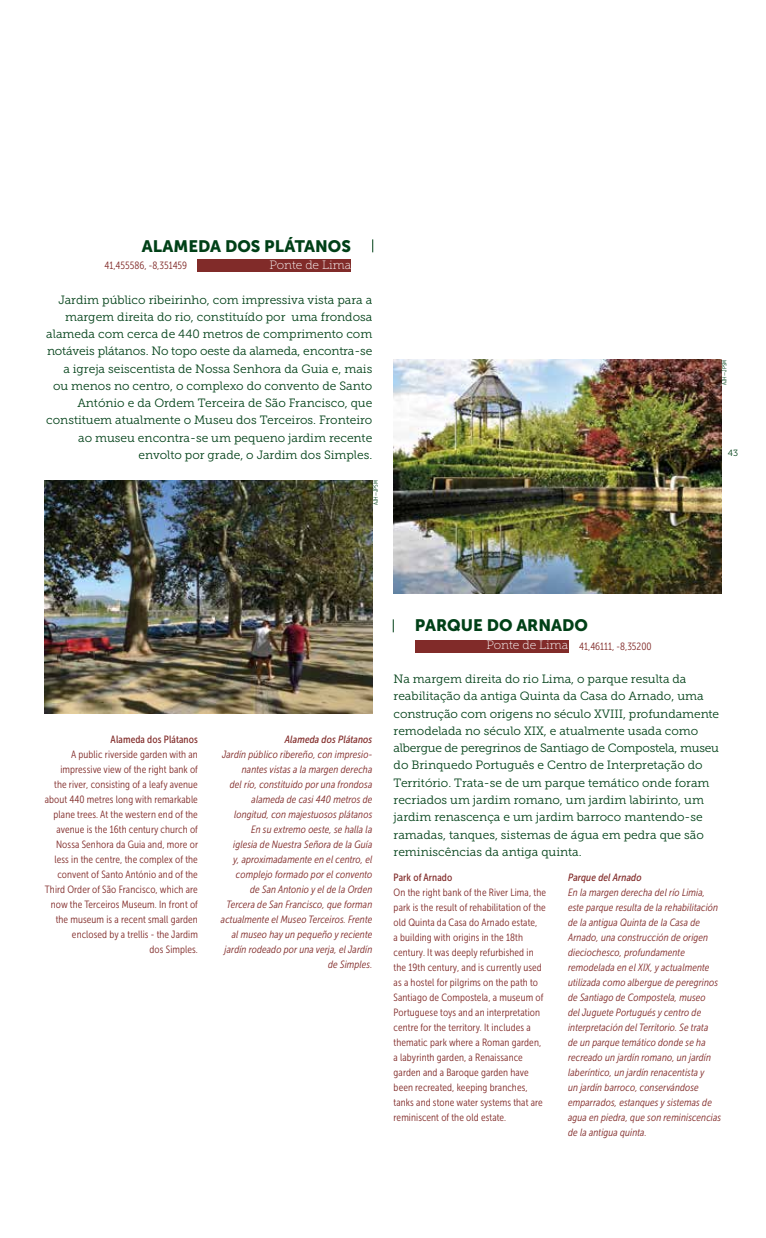
<style>
.page{position:relative;width:766px;height:1238px;background:#fff}
.page>*{position:absolute;margin:0;border:0;box-sizing:border-box;transform-origin:0 0}
.t1{font:16.5px "Museo Sans 900";color:#004017}
.t2{font:12px/17.2px "Museo Slab 300";color:#004017;text-align:right}
.t3{font:12px "Museo Slab 100";color:#fff}
.t4{font:10.5px/15px "Museo Sans Cond 300";letter-spacing:.01em;color:#812b29}
.t5{font:italic 10.5px/15px "Museo Sans Cond 300";letter-spacing:.01em;color:#812b29}
.t6{font:italic 10.5px "Museo Sans Cond 500";letter-spacing:.01em;color:#812b29}
.t7{font:10.5px "Museo Sans Cond 500";letter-spacing:.01em;color:#812b29}
.t8{font:9px "Museo Slab 300";color:#004017}
.t9{font:6px "Museo Sans Cond 300";letter-spacing:.01em;color:#004017}
.s1{font-family:"Museo Slab 100";font-size:12px;color:#fff}
</style>
<div class="page">
<img style="left:393px;top:360px;width:328px;height:233px">
<div style="left:198px;top:260px;width:153px;height:12px;background:#812b29"></div>
<svg style="left:372px;top:239px;width:1px;height:13px"></svg>
<svg style="left:393px;top:619px;width:1px;height:13px"></svg>
<div style="left:415px;top:640px;width:153px;height:13px;background:#812b29"></div>
<img style="left:45px;top:480px;width:327px;height:233px">
<h1 class="t1" style="left:142px;top:237px;width:211px">ALAMEDA DOS PLÁTANOS</h1>
<p class="t4" style="left:104px;top:258px;width:84px">41,455586, -8,351459</p>
<p class="t3" style="left:269px;top:258px;width:83px">Ponte de Lima</p>
<p class="t2" style="left:46px;top:291px;width:327px">Jardim público ribeirinho, com impressiva vista para a margem direita do rio, constituído por uma frondosa alameda com cerca de 440 metros de comprimento com notáveis plátanos. No topo oeste da alameda, encontra-se a igreja seiscentista de Nossa Senhora da Guia e, mais ou menos no centro, o complexo do convento de Santo António e da Ordem Terceira de São Francisco, que constituem atualmente o Museu dos Terceiros. Fronteiro ao museu encontra-se um pequeno jardim recente envolto por grade, o Jardim dos Simples.</p>
<p class="t9" style="left:372px;top:505px;width:27px;rotate:-90deg">AJH—JPSM</p>
<p class="t9" style="left:720px;top:385px;width:27px;rotate:-90deg">AJH—JPSM</p>
<p class="t8" style="left:727px;top:447px;width:12px">43</p>
<p class="t7" style="left:111px;top:733px;width:89px">Alameda dos Plátanos</p>
<p class="t4" style="left:45px;top:747px;width:155px;text-align:right">A public riverside garden with an impressive view of the right bank of<br>the river, consisting of a leafy avenue about 440 metres long with remarkable plane trees. At the western end of the avenue is the 16th century church of Nossa Senhora da Guia and, more or less in the centre, the complex of the convent of Santo António and of the Third Order of São Francisco, which are now the Terceiros Museum. In front of the museum is a recent small garden enclosed by a trellis - the Jardim<br>dos Simples.</p>
<p class="t6" style="left:285px;top:733px;width:89px">Alameda dos Plátanos</p>
<p class="t5" style="left:221px;top:747px;width:153px;text-align:right">Jardín público ribereño, con impresio&shy;nantes vistas a la margen derecha<br>del río, constituido por una frondosa alameda de casi 440 metros de longitud, con majestuosos plátanos<br>En su extremo oeste, se halla la<br>iglesia de Nuestra Señora de la Guía<br>y, aproximadamente en el centro, el complejo formado por el convento<br>de San Antonio y el de la Orden Tercera de San Francisco, que forman actualmente el Museo Terceiros. Frente al museo hay un pequeño y reciente jardín rodeado por una verja, el Jardín de Simples.</p>
<h1 class="t1" style="left:415px;top:616px;width:175px">PARQUE DO ARNADO</h1>
<p class="t4" style="left:486px;top:638px;width:167px"><span class="s1">Ponte de Lima</span> 41,46111, -8,35200</p>
<p class="t2" style="left:393px;top:670px;width:327px;text-align:left">Na margem direita do rio Lima, o parque resulta da reabilitação da antiga Quinta da Casa do Arnado, uma construção com origens no século XVIII, profundamente remodelada no século XIX, e atualmente usada como albergue de peregrinos de Santiago de Compostela, museu do Brinquedo Português e Centro de Interpretação do Território. Trata-se de um parque temático onde foram recriados um jardim romano, um jardim labirinto, um jardim renascença e um jardim barroco mantendo-se ramadas, tanques, sistemas de água em pedra que são reminiscências da antiga quinta.</p>
<p class="t7" style="left:393px;top:871px;width:60px">Park of Arnado</p>
<p class="t4" style="left:393px;top:885px;width:154px">On the right bank of the River Lima, the park is the result of rehabilitation of the old Quinta da Casa do Arnado estate,<br>a building with origins in the 18th century. It was deeply refurbished in the 19th century, and is currently used as a hostel for pilgrims on the path to Santiago de Compostela, a museum of Portuguese toys and an interpretation centre for the territory. It includes a thematic park where a Roman garden, a labyrinth garden, a Renaissance garden and a Baroque garden have been recreated, keeping branches, tanks and stone water systems that are reminiscent of the old estate.</p>
<p class="t6" style="left:568px;top:871px;width:75px">Parque del Arnado</p>
<p class="t5" style="left:568px;top:885px;width:155px">En la margen derecha del río Limia, este parque resulta de la rehabilitación de la antigua Quinta de la Casa de Arnado, una construcción de origen dieciochesco, profundamente remodelada en el XIX, y actualmente utilizada como albergue de peregrinos de Santiago de Compostela, museo<br>del Juguete Portugués y centro de interpretación del Territorio. Se trata<br>de un parque temático donde se ha recreado un jardín romano, un jardín laberíntico, un jardín renacentista y<br>un jardín barroco, conservándose emparrados, estanques y sistemas de agua en piedra, que son reminiscencias de la antigua quinta.</p>
</div>
